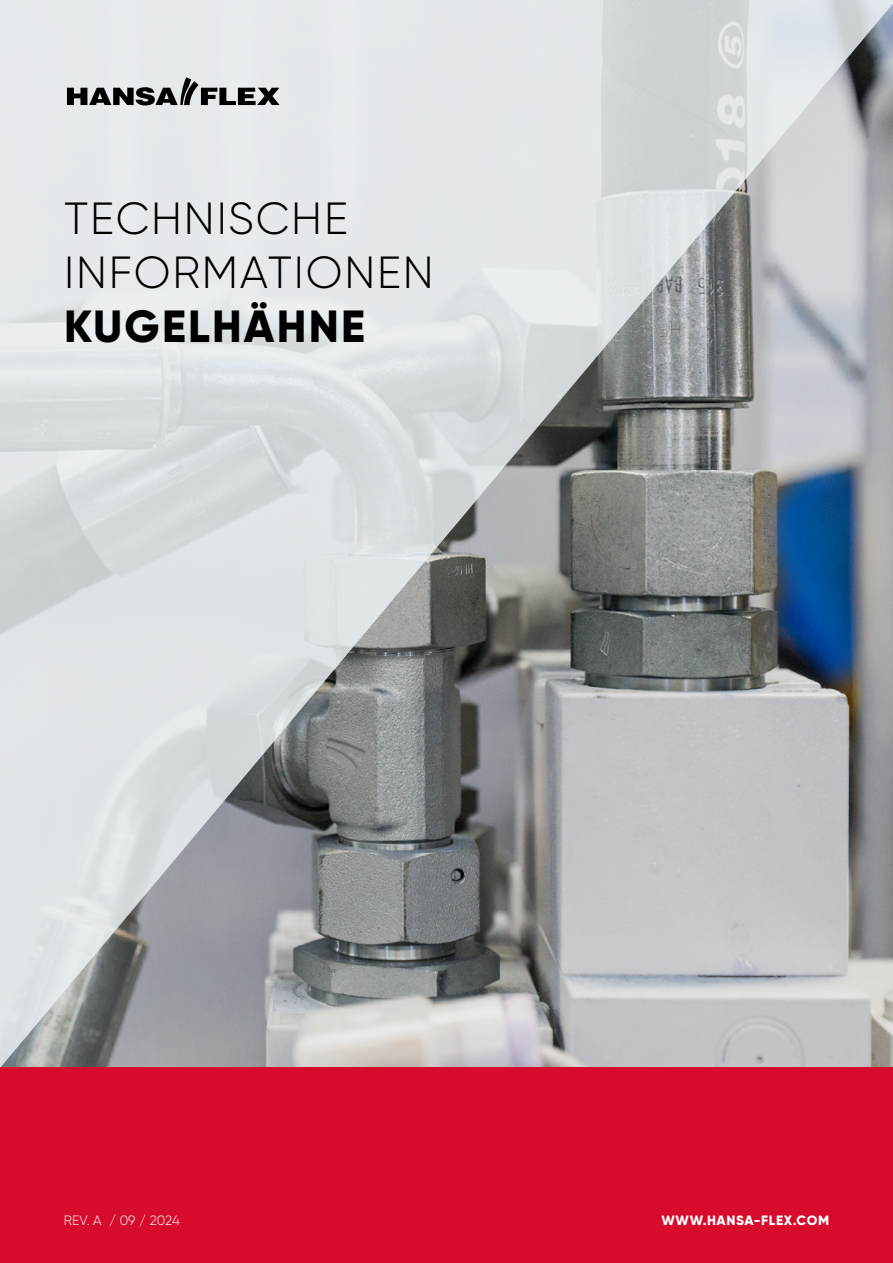
<style>
.page{position:relative;width:893px;height:1263px;background:#fff}
.page>*{position:absolute;margin:0;border:0;box-sizing:border-box;transform-origin:0 0}
.t1{font:300 45px/54px "Gilroy";letter-spacing:.04em;color:#000}
.t2{font:800 45px "Gilroy";letter-spacing:.05em;color:#000}
.t3{font:800 13.5px "Gilroy";letter-spacing:.05em;color:#fff}
.t4{font:300 13.5px "Gilroy";letter-spacing:-.005em;color:#fff}
</style>
<div class="page">
<img style="left:0;top:4px;width:893px;height:1063px">
<div style="left:0;top:1067px;width:893px;height:196px;background:#d70b2c"></div>
<svg style="left:67px;top:77px;width:213px;height:28px;background:#8d8f91"></svg>
<p class="t1" style="left:64px;top:190px;width:371px">TECHNISCHE<br>INFORMATIONEN</p>
<p class="t2" style="left:64px;top:298px;width:303px">KUGELHÄHNE</p>
<p class="t4" style="left:64px;top:1212px;width:117px">REV. A / 09 / 2024</p>
<p class="t3" style="left:661px;top:1212px;width:169px">WWW.HANSA-FLEX.COM</p>
</div>
